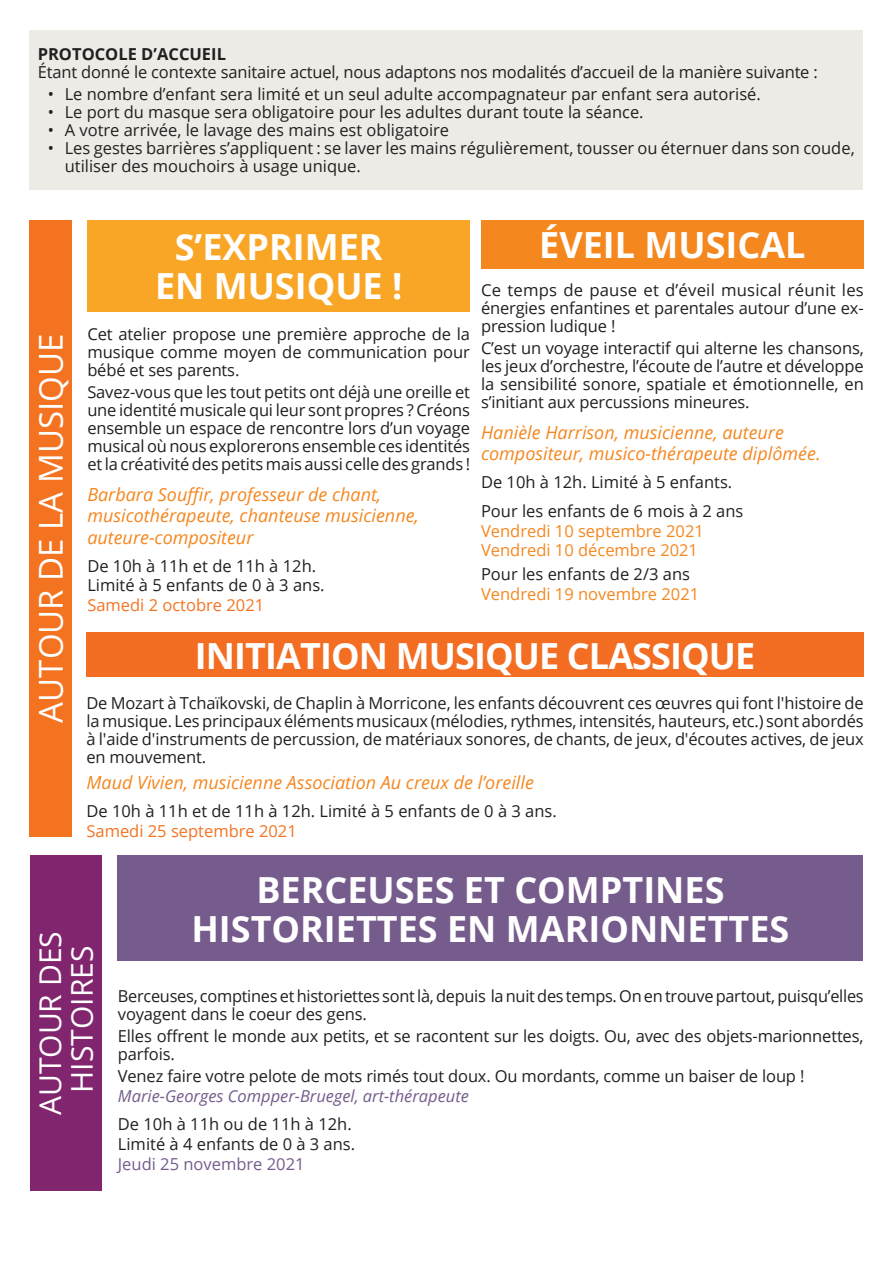
<style>
.page{position:relative;width:893px;height:1263px;background:#fff}
.page>*{position:absolute;margin:0;border:0;box-sizing:border-box;transform-origin:0 0}
.t1{font:700 36px "Open Sans";color:#fff}
.t2{font:700 36px "Open Sans";letter-spacing:-.025em;color:#fff}
.t3{font:33px "Open Sans";color:#fff}
.t4{font:30px "Open Sans";color:#fff}
._9_MOTS{font:italic 18px/21.6px "Open Sans";color:#f5871f}
._9_MOTS-2{font:16.5px/18px "Open Sans";letter-spacing:-.01em;color:#231f20;text-align:justify}
.t5{font:16.5px "Open Sans";color:#f5871f}
.t6{font:italic 16.5px "Open Sans";color:#755c8c}
.t7{font:16.5px "Open Sans";color:#f47321}
.t8{font:16.5px "Open Sans";color:#755c8c}
.t9{font:700 16.5px "Open Sans";color:#231f20}
</style>
<div class="page">
<div style="left:481px;top:220px;width:383px;height:49px;background:#f5871f"></div>
<div style="left:87px;top:220px;width:383px;height:92px;background:#f9a626"></div>
<div style="left:29px;top:220px;width:42px;height:616px;background:#f47321"></div>
<div style="left:86px;top:632px;width:778px;height:45px;background:#f36e22"></div>
<div style="left:29px;top:30px;width:834px;height:160px;background:#ecebe6"></div>
<div style="left:118px;top:856px;width:745px;height:105px;background:#755c8c"></div>
<div style="left:30px;top:856px;width:71px;height:335px;background:#82256f"></div>
<p class="t9" style="left:38px;top:42px;width:190px">PROTOCOLE D’ACCUEIL</p>
<p class="_9_MOTS-2" style="left:38px;top:62px;width:782px">Étant donné le contexte sanitaire actuel, nous adaptons nos modalités d’accueil de la manière suivante :</p>
<p class="_9_MOTS-2" style="left:48px;top:85px;width:715px">• Le nombre d’enfant sera limité et un seul adulte accompagnateur par enfant sera autorisé.</p>
<p class="_9_MOTS-2" style="left:48px;top:103px;width:597px">• Le port du masque sera obligatoire pour les adultes durant toute la séance.</p>
<p class="_9_MOTS-2" style="left:48px;top:121px;width:403px">• A votre arrivée, le lavage des mains est obligatoire</p>
<p class="_9_MOTS-2" style="left:65px;top:139px;width:791px;text-indent:-17px">• Les gestes barrières s’appliquent : se laver les mains régulièrement, tousser ou éternuer dans son coude, utiliser des mouchoirs à usage unique.</p>
<p class="t3" style="left:28px;top:722px;width:390px;rotate:-90deg">AUTOUR DE LA MUSIQUE</p>
<p class="t1" style="left:175px;top:222px;width:209px">S’EXPRIMER</p>
<p class="t1" style="left:155px;top:261px;width:249px">EN MUSIQUE !</p>
<p class="_9_MOTS-2" style="left:87px;top:325px;width:384px">Cet atelier propose une première approche de la musique comme moyen de communication pour bébé et ses parents.</p>
<p class="_9_MOTS-2" style="left:87px;top:383px;width:384px">Savez-vous que les tout petits ont déjà une oreille et une identité musicale qui leur sont propres ? Créons ensemble un espace de rencontre lors d’un voyage musical où nous explorerons ensemble ces identités et la créativité des petits mais aussi celle des grands !</p>
<p class="_9_MOTS" style="left:87px;top:483px;width:333px">Barbara Souffir, professeur de chant, musicothérapeute, chanteuse musicienne, auteure-compositeur</p>
<p class="_9_MOTS-2" style="left:87px;top:557px;width:230px">De 10h à 11h et de 11h à 12h.</p>
<p class="_9_MOTS-2" style="left:87px;top:576px;width:239px">Limité à 5 enfants de 0 à 3 ans.</p>
<p class="t7" style="left:87px;top:594px;width:178px">Samedi 2 octobre 2021</p>
<p class="t1" style="left:539px;top:220px;width:268px">ÉVEIL MUSICAL</p>
<p class="_9_MOTS-2" style="left:481px;top:281px;width:384px">Ce temps de pause et d’éveil musical réunit les énergies enfantines et parentales autour d’une ex&shy;pression ludique !</p>
<p class="_9_MOTS-2" style="left:481px;top:339px;width:384px">C’est un voyage interactif qui alterne les chansons, les jeux d’orchestre, l’écoute de l’autre et développe la sensibilité sonore, spatiale et émotionnelle, en s’initiant aux percussions mineures.</p>
<p class="_9_MOTS" style="left:481px;top:421px;width:341px">Hanièle Harrison, musicienne, auteure compositeur, musico-thérapeute diplômée.</p>
<p class="_9_MOTS-2" style="left:481px;top:473px;width:253px">De 10h à 12h. Limité à 5 enfants.</p>
<p class="_9_MOTS-2" style="left:481px;top:501px;width:264px">Pour les enfants de 6 mois à 2 ans</p>
<p class="t5" style="left:481px;top:519px;width:224px">Vendredi 10 septembre 2021</p>
<p class="t5" style="left:481px;top:539px;width:219px">Vendredi 10 décembre 2021</p>
<p class="_9_MOTS-2" style="left:481px;top:565px;width:210px">Pour les enfants de 2/3 ans</p>
<p class="t5" style="left:481px;top:583px;width:220px">Vendredi 19 novembre 2021</p>
<p class="t2" style="left:195px;top:630px;width:562px">INITIATION MUSIQUE CLASSIQUE</p>
<p class="_9_MOTS-2" style="left:86px;top:694px;width:779px">De Mozart à Tchaïkovski, de Chaplin à Morricone, les enfants découvrent ces œuvres qui font l'histoire de la musique. Les principaux éléments musicaux (mélodies, rythmes, intensités, hauteurs, etc.) sont abordés à l'aide d'instruments de percussion, de matériaux sonores, de chants, de jeux, d'écoutes actives, de jeux en mouvement.</p>
<p class="_9_MOTS" style="left:86px;top:771px;width:449px">Maud Vivien, musicienne Association Au creux de l’oreille</p>
<p class="_9_MOTS-2" style="left:86px;top:802px;width:472px">De 10h à 11h et de 11h à 12h. Limité à 5 enfants de 0 à 3 ans.</p>
<p class="t7" style="left:86px;top:820px;width:212px">Samedi 25 septembre 2021</p>
<p class="t4" style="left:30px;top:1115px;width:185px;rotate:-90deg">AUTOUR DES</p>
<p class="t4" style="left:61px;top:1093px;width:148px;rotate:-90deg">HISTOIRES</p>
<p class="t1" style="left:256px;top:864px;width:470px">BERCEUSES ET COMPTINES</p>
<p class="t1" style="left:191px;top:903px;width:599px">HISTORIETTES EN MARIONNETTES</p>
<p class="_9_MOTS-2" style="left:118px;top:986px;width:747px">Berceuses, comptines et historiettes sont là, depuis la nuit des temps. On en trouve partout, puisqu’elles voyagent dans le coeur des gens.</p>
<p class="_9_MOTS-2" style="left:118px;top:1026px;width:747px">Elles offrent le monde aux petits, et se racontent sur les doigts. Ou, avec des objets-marionnettes, parfois.</p>
<p class="_9_MOTS-2" style="left:118px;top:1067px;width:688px">Venez faire votre pelote de mots rimés tout doux. Ou mordants, comme un baiser de loup !</p>
<p class="t6" style="left:118px;top:1084px;width:352px">Marie-Georges Compper-Bruegel, art-thérapeute</p>
<p class="_9_MOTS-2" style="left:118px;top:1115px;width:235px">De 10h à 11h ou de 11h à 12h.</p>
<p class="_9_MOTS-2" style="left:118px;top:1134px;width:239px">Limité à 4 enfants de 0 à 3 ans.</p>
<p class="t8" style="left:118px;top:1152px;width:188px">Jeudi 25 novembre 2021</p>
</div>
